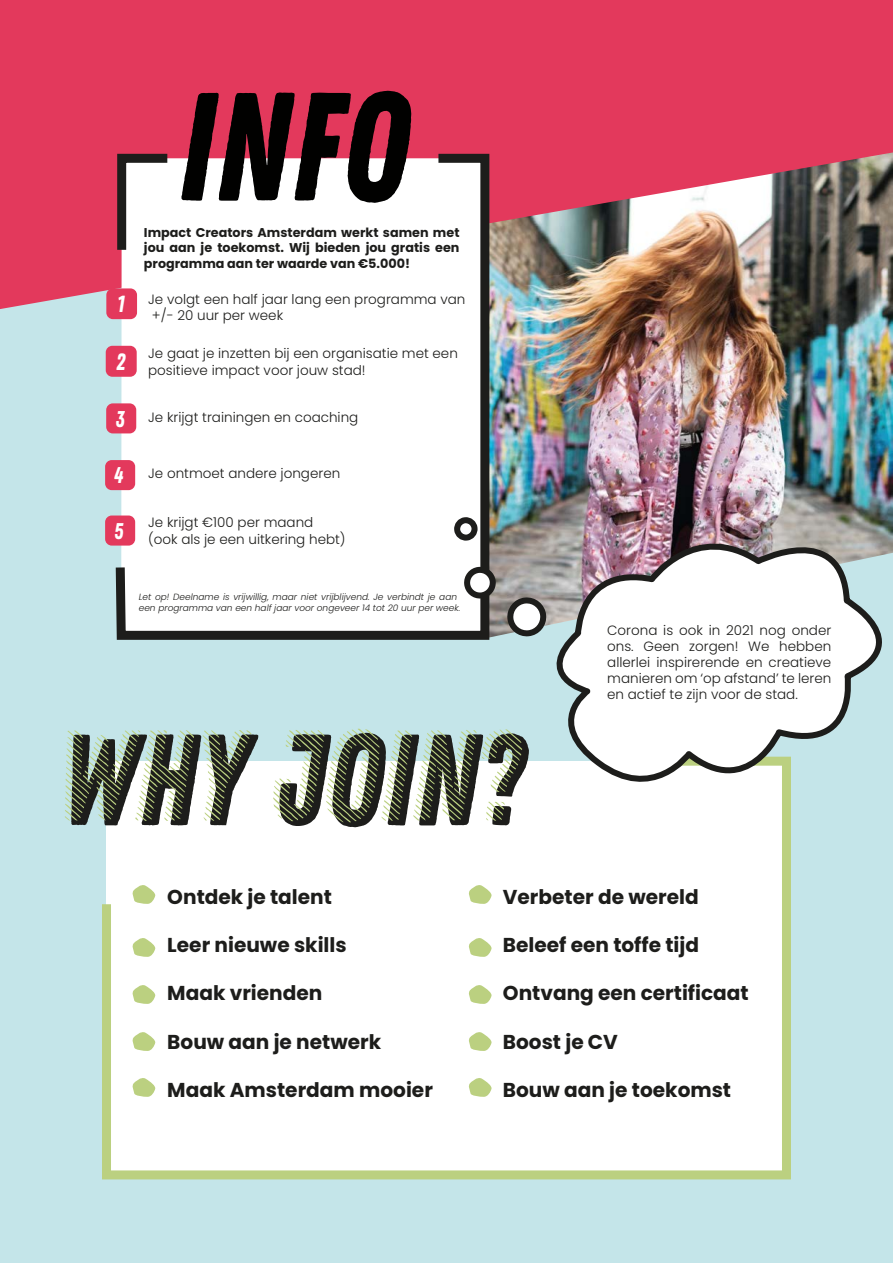
<style>
.page{position:relative;width:893px;height:1263px;background:#c4e5e9}
.page>*{position:absolute;margin:0;border:0;box-sizing:border-box;transform-origin:0 0}
.t1{font:153.45px "Zing Rust Demo Base";color:#010100;scale:.91 1}
.t2{font:129.45px "Zing Rust Demo Base";color:#1d1d1b;scale:.91 1}
.t3{font:23.55px "Zing Rust Demo Base";color:#fff;scale:.91 1}
.t4{font:23.25px "Zing Rust Demo Base";color:#fff;scale:.91 1}
.t5{font:22.8px "Zing Rust Demo Base";color:#fff;scale:.91 1}
.t6{font:700 20.1px "Poppins";color:#1d1d1b}
.t7{font:300 13.5px/16.2px "Poppins";color:#1d1d1b}
.t8{font:700 12.75px/15.3px "Poppins";color:#1d1d1b;text-align:justify}
.t9{font:italic 300 9px/10.8px "Poppins";color:#1d1d1b}
</style>
<div class="page">
<img style="left:494px;top:309px;width:399px;height:254px">
<svg style="left:0;top:0;width:893px;height:309px;background:#cf4a62"></svg>
<div style="left:106px;top:288px;width:31px;height:31px;background:#e3395c;border-radius:7px"></div>
<div style="left:106px;top:346px;width:31px;height:31px;background:#e3395c;border-radius:7px"></div>
<div style="left:106px;top:403px;width:30px;height:30px;background:#e3395c;border-radius:7px"></div>
<div style="left:105px;top:460px;width:30px;height:30px;background:#e3395c;border-radius:7px"></div>
<div style="left:102px;top:761px;width:689px;height:419px;background:#fff"></div>
<svg style="left:467px;top:883px;width:25px;height:21px"></svg>
<svg style="left:467px;top:936px;width:25px;height:21px"></svg>
<svg style="left:467px;top:983px;width:25px;height:21px"></svg>
<svg style="left:467px;top:1030px;width:25px;height:21px"></svg>
<svg style="left:467px;top:1076px;width:25px;height:21px"></svg>
<svg style="left:131px;top:883px;width:25px;height:21px"></svg>
<svg style="left:131px;top:936px;width:25px;height:21px"></svg>
<svg style="left:131px;top:983px;width:25px;height:21px"></svg>
<svg style="left:131px;top:1030px;width:25px;height:21px"></svg>
<svg style="left:131px;top:1076px;width:25px;height:21px"></svg>
<div style="left:105px;top:515px;width:30px;height:31px;background:#e3395c;border-radius:7px"></div>
<svg style="left:111px;top:149px;width:383px;height:491px;background:#f3ebed"></svg>
<svg style="left:113px;top:149px;width:63px;height:110px;background:#d3bfc2"></svg>
<svg style="left:532px;top:519px;width:361px;height:284px"></svg>
<svg style="left:460px;top:563px;width:90px;height:78px;background:#9c9c9b"></svg>
<svg style="left:450px;top:513px;width:31px;height:32px"></svg>
<h3 class="t4" style="left:117px;top:290px;width:9px">1</h3>
<h3 class="t3" style="left:116px;top:348px;width:11px">2</h3>
<h3 class="t5" style="left:116px;top:405px;width:11px">3</h3>
<h3 class="t5" style="left:114px;top:462px;width:11px">4</h3>
<h3 class="t5" style="left:114px;top:517px;width:11px">5</h3>
<h1 class="t1" style="left:177px;top:58px;width:256px">INFO</h1>
<p class="t8" style="left:144px;top:225px;width:317px">Impact Creators Amsterdam werkt samen met jou aan je toekomst. Wij bieden jou gratis een programma aan ter waarde van €5.000!</p>
<p class="t7" style="left:148px;top:291px;width:319px">Je volgt een half jaar lang een programma van +/- 20 uur per week</p>
<p class="t7" style="left:148px;top:346px;width:311px">Je gaat je inzetten bij een organisatie met een positieve impact voor jouw stad!</p>
<p class="t7" style="left:148px;top:409px;width:212px">Je krijgt trainingen en coaching</p>
<p class="t7" style="left:148px;top:466px;width:194px">Je ontmoet andere jongeren</p>
<p class="t7" style="left:148px;top:515px;width:199px">Je krijgt €100 per maand (ook als je een uitkering hebt)</p>
<p class="t9" style="left:139px;top:592px;width:323px">Let op! Deelname is vrijwillig, maar niet vrijblijvend. Je verbindt je aan een programma van een half jaar voor ongeveer 14 tot 20 uur per week.</p>
<h2 class="t2" style="left:61px;top:705px;width:509px">WHY JOIN?</h2>
<p class="t7" style="left:607px;top:622px;width:226px;text-align:justify">Corona is ook in 2021 nog onder ons. Geen zorgen! We hebben allerlei inspirerende en creatieve manieren om ‘op afstand’ te leren en actief te zijn voor de stad.</p>
<h3 class="t6" style="left:167px;top:885px;width:166px">Ontdek je talent</h3>
<h3 class="t6" style="left:167px;top:933px;width:181px">Leer nieuwe skills</h3>
<h3 class="t6" style="left:167px;top:982px;width:157px">Maak vrienden</h3>
<h3 class="t6" style="left:167px;top:1030px;width:215px">Bouw aan je netwerk</h3>
<h3 class="t6" style="left:167px;top:1078px;width:267px">Maak Amsterdam mooier</h3>
<h3 class="t6" style="left:503px;top:885px;width:197px">Verbeter de wereld</h3>
<h3 class="t6" style="left:503px;top:933px;width:198px">Beleef een toffe tijd</h3>
<h3 class="t6" style="left:503px;top:981px;width:247px">Ontvang een certificaat</h3>
<h3 class="t6" style="left:503px;top:1030px;width:117px">Boost je CV</h3>
<h3 class="t6" style="left:503px;top:1078px;width:230px">Bouw aan je toekomst</h3>
</div>
